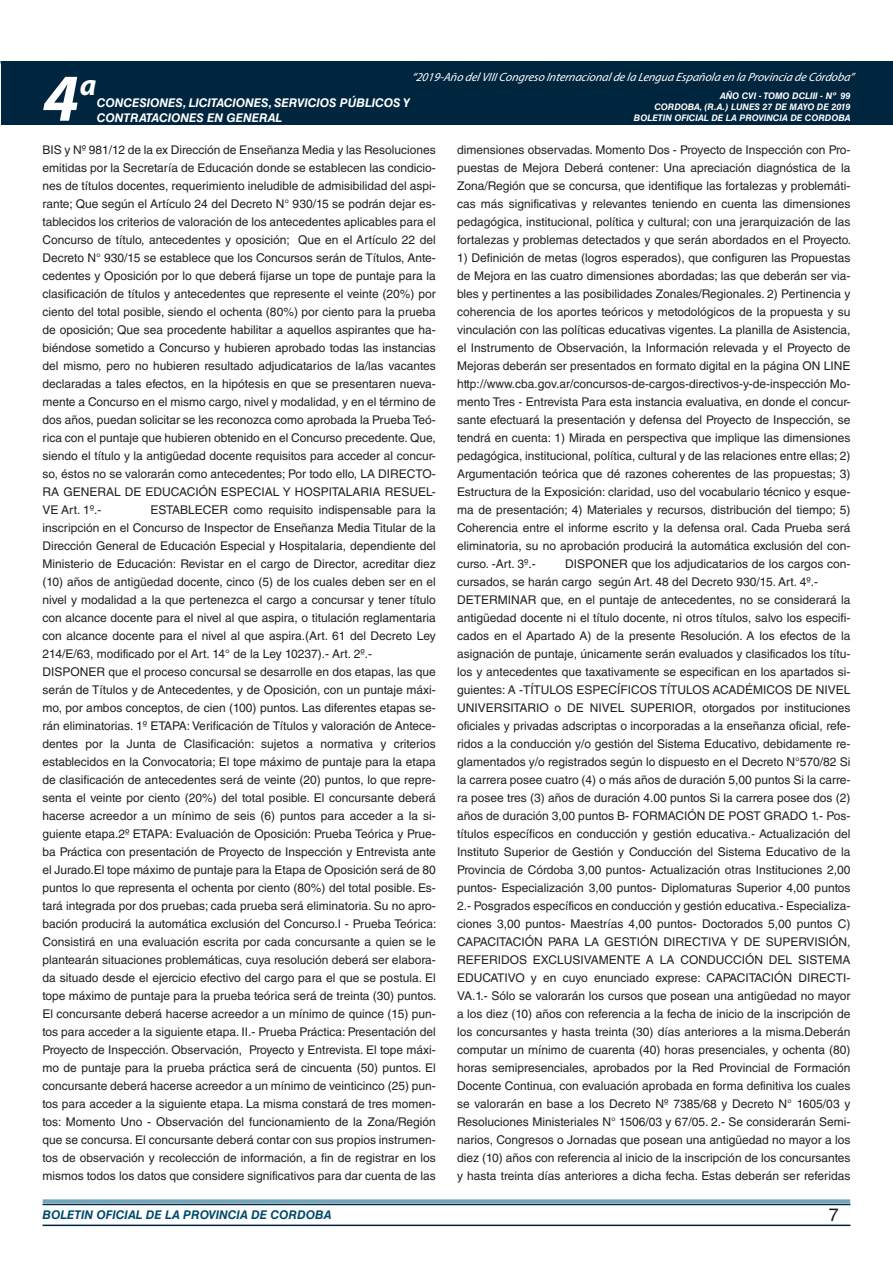
<style>
.page{position:relative;width:893px;height:1263px;background:#fff}
.page>*{position:absolute;margin:0;border:0;box-sizing:border-box;transform-origin:0 0}
.t1{font:italic 700 67.5px "Myriad Pro";color:#fff}
.t2{font:italic 700 30px "Myriad Pro";color:#fff}
.t3{font:18px "Helvetica LT Std";color:#231f20}
.t4{font:12px/18px "Helvetica LT Std";color:#231f20;text-align:justify}
.t5{font:italic 12px "Myriad Pro";color:#fff}
.t6{font:italic 700 12px/14.4px "Helvetica LT Std";color:#fff}
.t7{font:italic 700 12px "Helvetica LT Std";color:#004b6c}
.t8{font:italic 700 9px/10.8px "Helvetica LT Std";color:#fff;text-align:right}
</style>
<div class="page">
<hr style="left:43px;top:1224px;width:807px;height:2px;background:#00263f">
<div style="left:42px;top:1198px;width:809px;height:8px;background:#fff;opacity:.75"></div>
<div style="left:1px;top:61px;width:892px;height:64px;background:#00263f"></div>
<p class="t5" style="left:412px;top:70px;width:444px">“2019-Año delVIIICongreso Internacionalde la Lengua Esp añola en la Provincia de Córdoba”</p>
<h1 class="t1" style="left:43px;top:54px;width:38px">4</h1>
<h2 class="t2" style="left:80px;top:66px;width:18px">a</h2>
<p class="t8" style="left:654px;top:91px;width:198px">AÑO CVI - TOMO DCLIII - Nº 99<br>CORDOBA, (R.A.) LUNES 27 DE MAYO DE 2019</p>
<p class="t6" style="left:97px;top:96px;width:315px">CONCESIONES, LICITACIONES, SERVICIOS PÚBLICOS Y<br>CONTRATACIONES EN GENERAL</p>
<p class="t8" style="left:634px;top:112px;width:218px">BOLETIN OFICIAL DE LA PROVINCIA DE CORDOBA</p>
<p class="t4" style="left:43px;top:141px;width:395px">BIS y Nº 981/12 de la ex Dirección de Enseñanza Media y las Resoluciones emitidas por la Secretaría de Educación donde se establecen las condicio&shy;nes de títulos docentes, requerimiento ineludible de admisibilidad del aspi&shy;rante; Que según el Artículo 24 del Decreto N° 930/15 se podrán dejar es&shy;tablecidos los criterios de valoración de los antecedentes aplicables para el Concurso de título, antecedentes y oposición; Que en el Artículo 22 del Decreto N° 930/15 se establece que los Concursos serán de Títulos, Ante&shy;cedentes y Oposición por lo que deberá fijarse un tope de puntaje para la clasificación de títulos y antecedentes que represente el veinte (20%) por ciento del total posible, siendo el ochenta (80%) por ciento para la prueba de oposición; Que sea procedente habilitar a aquellos aspirantes que ha&shy;biéndose sometido a Concurso y hubieren aprobado todas las instancias del mismo, pero no hubieren resultado adjudicatarios de la/las vacantes declaradas a tales efectos, en la hipótesis en que se presentaren nueva&shy;mente a Concurso en el mismo cargo, nivel y modalidad, y en el término de dos años, puedan solicitar se les reconozca como aprobada la Prueba Teó&shy;rica con el puntaje que hubieren obtenido en el Concurso precedente. Que, siendo el título y la antigüedad docente requisitos para acceder al concur&shy;so, éstos no se valorarán como antecedentes; Por todo ello, LA DIRECTO-RA GENERAL DE EDUCACIÓN ESPECIAL Y HOSPITALARIA RESUEL-VE Art. 1º.-</p>
<p class="t4" style="left:43px;top:501px;width:395px;text-align:left;text-indent:108px">ESTABLECER como requisito indispensable para la inscripción en el Concurso de Inspector de Enseñanza Media Titular de la Dirección General de Educación Especial y Hospitalaria, dependiente del Ministerio de Educación: Revistar en el cargo de Director, acreditar diez (10) años de antigüedad docente, cinco (5) de los cuales deben ser en el nivel y modalidad a la que pertenezca el cargo a concursar y tener título con alcance docente para el nivel al que aspira, o titulación reglamentaria con alcance docente para el nivel al que aspira.(Art. 61 del Decreto Ley 214/E/63, modificado por el Art. 14° de la Ley 10237).- Art. 2º.- DISPONER que el proceso concursal se desarrolle en dos etapas, las que serán de Títulos y de Antecedentes, y de Oposición, con un puntaje máxi&shy;mo, por ambos conceptos, de cien (100) puntos. Las diferentes etapas se&shy;rán eliminatorias. 1º ETAPA: Verificación de Títulos y valoración de Antece&shy;dentes por la Junta de Clasificación: sujetos a normativa y criterios establecidos en la Convocatoria; El tope máximo de puntaje para la etapa de clasificación de antecedentes será de veinte (20) puntos, lo que repre&shy;senta el veinte por ciento (20%) del total posible. El concursante deberá hacerse acreedor a un mínimo de seis (6) puntos para acceder a la si&shy;guiente etapa.2º ETAPA: Evaluación de Oposición: Prueba Teórica y Prue&shy;ba Práctica con presentación de Proyecto de Inspección y Entrevista ante el Jurado.El tope máximo de puntaje para la Etapa de Oposición será de 80 puntos lo que representa el ochenta por ciento (80%) del total posible. Es&shy;tará integrada por dos pruebas; cada prueba será eliminatoria. Su no apro&shy;bación producirá la automática exclusión del Concurso.I - Prueba Teórica:<br>Consistirá en una evaluación escrita por cada concursante a quien se le plantearán situaciones problemáticas, cuya resolución deberá ser elabora&shy;da situado desde el ejercicio efectivo del cargo para el que se postula. El tope máximo de puntaje para la prueba teórica será de treinta (30) puntos.<br>El concursante deberá hacerse acreedor a un mínimo de quince (15) pun&shy;tos para acceder a la siguiente etapa. II.- Prueba Práctica: Presentación del Proyecto de Inspección. Observación, Proyecto y Entrevista. El tope máxi&shy;mo de puntaje para la prueba práctica será de cincuenta (50) puntos. El concursante deberá hacerse acreedor a un mínimo de veinticinco (25) pun&shy;tos para acceder a la siguiente etapa. La misma constará de tres momen&shy;tos: Momento Uno - Observación del funcionamiento de la Zona/Región que se concursa. El concursante deberá contar con sus propios instrumen&shy;tos de observación y recolección de información, a fin de registrar en los mismos todos los datos que considere significativos para dar cuenta de las</p>
<p class="t4" style="left:457px;top:141px;width:396px">dimensiones observadas. Momento Dos - Proyecto de Inspección con Pro&shy;puestas de Mejora Deberá contener: Una apreciación diagnóstica de la Zona/Región que se concursa, que identifique las fortalezas y problemáti&shy;cas más significativas y relevantes teniendo en cuenta las dimensiones pedagógica, institucional, política y cultural; con una jerarquización de las fortalezas y problemas detectados y que serán abordados en el Proyecto.</p>
<p class="t4" style="left:457px;top:249px;width:395px">1) Definición de metas (logros esperados), que configuren las Propuestas de Mejora en las cuatro dimensiones abordadas; las que deberán ser via&shy;bles y pertinentes a las posibilidades Zonales/Regionales. 2) Pertinencia y coherencia de los aportes teóricos y metodológicos de la propuesta y su vinculación con las políticas educativas vigentes. La planilla de Asistencia, el Instrumento de Observación, la Información relevada y el Proyecto de Mejoras deberán ser presentados en formato digital en la página ON LINE http://www.cba.gov.ar/concursos-de-cargos-directivos-y-de-inspección Mo&shy;mento Tres - Entrevista Para esta instancia evaluativa, en donde el concur&shy;sante efectuará la presentación y defensa del Proyecto de Inspección, se tendrá en cuenta: 1) Mirada en perspectiva que implique las dimensiones pedagógica, institucional, política, cultural y de las relaciones entre ellas; 2)<br>Argumentación teórica que dé razones coherentes de las propuestas; 3)<br>Estructura de la Exposición: claridad, uso del vocabulario técnico y esque&shy;ma de presentación; 4) Materiales y recursos, distribución del tiempo; 5)<br>Coherencia entre el informe escrito y la defensa oral. Cada Prueba será eliminatoria, su no aprobación producirá la automática exclusión del con&shy;curso. -Art. 3º.-</p>
<p class="t4" style="left:457px;top:555px;width:395px;text-align:left;text-indent:108px">DISPONER que los adjudicatarios de los cargos con&shy;cursados, se harán cargo según Art. 48 del Decreto 930/15. Art. 4º.- DETERMINAR que, en el puntaje de antecedentes, no se considerará la antigüedad docente ni el título docente, ni otros títulos, salvo los especifi&shy;cados en el Apartado A) de la presente Resolución. A los efectos de la asignación de puntaje, únicamente serán evaluados y clasificados los títu&shy;los y antecedentes que taxativamente se especifican en los apartados si&shy;guientes: A -TÍTULOS ESPECÍFICOS TÍTULOS ACADÉMICOS DE NIVEL UNIVERSITARIO o DE NIVEL SUPERIOR, otorgados por instituciones oficiales y privadas adscriptas o incorporadas a la enseñanza oficial, refe&shy;ridos a la conducción y/o gestión del Sistema Educativo, debidamente re&shy;glamentados y/o registrados según lo dispuesto en el Decreto N°570/82 Si la carrera posee cuatro (4) o más años de duración 5,00 puntos Si la carre&shy;ra posee tres (3) años de duración 4.00 puntos Si la carrera posee dos (2) años de duración 3,00 puntos B- FORMACIÓN DE POST GRADO 1.- Pos&shy;títulos específicos en conducción y gestión educativa.- Actualización del Instituto Superior de Gestión y Conducción del Sistema Educativo de la Provincia de Córdoba 3,00 puntos- Actualización otras Instituciones 2,00 puntos- Especialización 3,00 puntos- Diplomaturas Superior 4,00 puntos 2.- Posgrados específicos en conducción y gestión educativa.- Especializa&shy;ciones 3,00 puntos- Maestrías 4,00 puntos- Doctorados 5,00 puntos C)<br>CAPACITACIÓN PARA LA GESTIÓN DIRECTIVA Y DE SUPERVISIÓN, REFERIDOS EXCLUSIVAMENTE A LA CONDUCCIÓN DEL SISTEMA EDUCATIVO y en cuyo enunciado exprese: CAPACITACIÓN DIRECTI-VA.1.- Sólo se valorarán los cursos que posean una antigüedad no mayor a los diez (10) años con referencia a la fecha de inicio de la inscripción de los concursantes y hasta treinta (30) días anteriores a la misma.Deberán computar un mínimo de cuarenta (40) horas presenciales, y ochenta (80) horas semipresenciales, aprobados por la Red Provincial de Formación Docente Continua, con evaluación aprobada en forma definitiva los cuales se valorarán en base a los Decreto Nº 7385/68 y Decreto N° 1605/03 y Resoluciones Ministeriales N° 1506/03 y 67/05. 2.- Se considerarán Semi&shy;narios, Congresos o Jornadas que posean una antigüedad no mayor a los diez (10) años con referencia al inicio de la inscripción de los concursantes y hasta treinta días anteriores a dicha fecha. Estas deberán ser referidas</p>
<p class="t7" style="left:43px;top:1208px;width:290px">BOLETIN OFICIAL DE LA PROVINCIA DE CORDOBA</p>
<h3 class="t3" style="left:829px;top:1204px;width:12px">7</h3>
</div>
